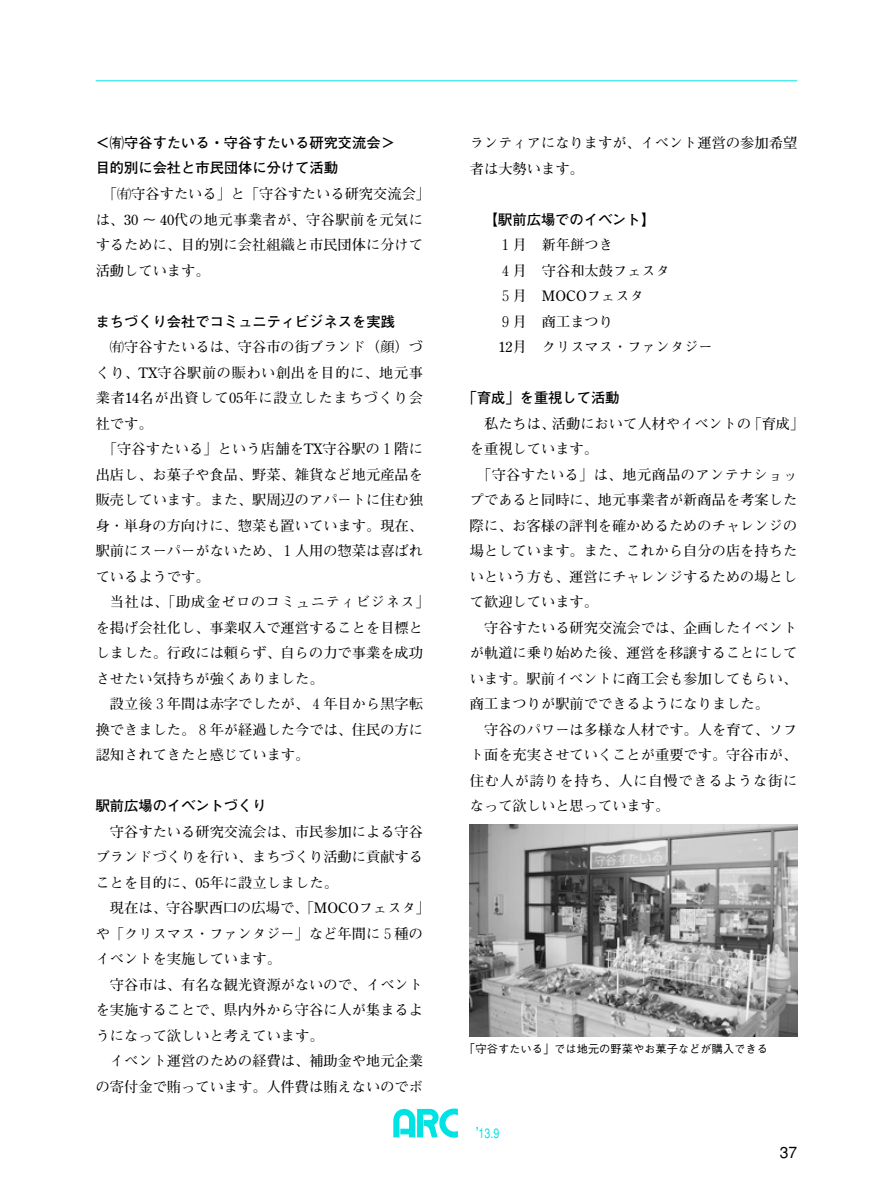
<style>
.page{position:relative;width:893px;height:1191px;background:#fff}
.page>*{position:absolute;margin:0;border:0;box-sizing:border-box;transform-origin:0 0}
.t1{font:15.75px "Gothic BBB Medium 83 pv RKSJ H";color:#000}
.t2{font:14.25px/25.5px "Futo Min A101 Bold 83 pv RKSJ H";color:#000}
.t3{font:14.25px/25.5px "Futo Go B101 Bold 83 pv RKSJ H";color:#000}
.t4{font:14.25px "Futo Min A101 Bold 83 pv RKSJ H";letter-spacing:.05em;color:#000}
.t5{font:14.25px "Futo Min A101 Bold 83 pv RKSJ H";letter-spacing:.055em;color:#000}
.t6{font:14.25px "Futo Min A101 Bold 83 pv RKSJ H";letter-spacing:.04em;color:#000}
.t7{font:14.25px "Futo Min A101 Bold 83 pv RKSJ H";letter-spacing:.025em;color:#000}
.t8{font:13.5px "Gothic BBB Medium 83 pv RKSJ H";color:#00e3e5;scale:.8 1}
.t9{font:11.25px "Gothic BBB Medium 83 pv RKSJ H";color:#000}
</style>
<div class="page">
<svg style="left:393px;top:1108px;width:65px;height:29px"></svg>
<hr style="left:96px;top:80px;width:701px;height:1px;background:#00e3e5">
<img style="left:470px;top:824px;width:327px;height:212px">
<p class="t3" style="left:96px;top:132px;width:301px">＜㈲守谷すたいる・守谷すたいる研究交流会＞目的別に会社と市民団体に分けて活動</p>
<p class="t2" style="left:96px;top:183px;width:336px;text-indent:7px">「㈲守谷すたいる」と「守谷すたいる研究交流会」は、30 ～ 40代の地元事業者が、守谷駅前を元気にするために、目的別に会社組織と市民団体に分けて活動しています。</p>
<p class="t3" style="left:96px;top:310px;width:301px">まちづくり会社でコミュニティビジネスを実践</p>
<p class="t2" style="left:110px;top:336px;width:315px">㈲守谷すたいるは、守谷市の街ブランド（顔）づ</p>
<p class="t6" style="left:96px;top:367px;width:329px">くり、TX守谷駅前の賑わい創出を目的に、地元事</p>
<p class="t5" style="left:96px;top:392px;width:329px">業者14名が出資して05年に設立したまちづくり会</p>
<p class="t2" style="left:96px;top:412px;width:58px">社です。</p>
<p class="t2" style="left:103px;top:438px;width:322px">「守谷すたいる」という店舗をTX守谷駅の１階に</p>
<p class="t2" style="left:96px;top:463px;width:329px">出店し、お菓子や食品、野菜、雑貨など地元産品を</p>
<p class="t2" style="left:96px;top:489px;width:329px">販売しています。また、駅周辺のアパートに住む独</p>
<p class="t2" style="left:96px;top:514px;width:329px">身・単身の方向けに、惣菜も置いています。現在、</p>
<p class="t2" style="left:96px;top:540px;width:329px">駅前にスーパーがないため、１人用の惣菜は喜ばれ</p>
<p class="t2" style="left:96px;top:565px;width:115px">ているようです。</p>
<p class="t4" style="left:110px;top:596px;width:321px">当社は、「助成金ゼロのコミュニティビジネス」</p>
<p class="t2" style="left:96px;top:616px;width:329px">を掲げ会社化し、事業収入で運営することを目標と</p>
<p class="t2" style="left:96px;top:642px;width:329px">しました。行政には頼らず、自らの力で事業を成功</p>
<p class="t2" style="left:96px;top:667px;width:229px">させたい気持ちが強くありました。</p>
<p class="t2" style="left:110px;top:693px;width:315px">設立後３年間は赤字でしたが、４年目から黒字転</p>
<p class="t2" style="left:96px;top:718px;width:329px">換できました。８年が経過した今では、住民の方に</p>
<p class="t2" style="left:96px;top:744px;width:215px">認知されてきたと感じています。</p>
<p class="t3" style="left:96px;top:795px;width:172px">駅前広場のイベントづくり</p>
<p class="t2" style="left:96px;top:820px;width:329px;text-align:justify;text-indent:14px">守谷すたいる研究交流会は、市民参加による守谷ブランドづくりを行い、まちづくり活動に貢献することを目的に、05年に設立しました。</p>
<p class="t2" style="left:96px;top:897px;width:336px;text-indent:14px">現在は、守谷駅西口の広場で、「MOCOフェスタ」や「クリスマス・ファンタジー」など年間に５種のイベントを実施しています。</p>
<p class="t2" style="left:96px;top:973px;width:329px;text-align:justify;text-indent:14px">守谷市は、有名な観光資源がないので、イベントを実施することで、県内外から守谷に人が集まるようになって欲しいと考えています。</p>
<p class="t2" style="left:96px;top:1050px;width:329px;text-align:right">イベント運営のための経費は、補助金や地元企業の寄付金で賄っています。人件費は賄えないのでボ</p>
<p class="t2" style="left:470px;top:132px;width:329px">ランティアになりますが、イベント運営の参加希望者は大勢います。</p>
<p class="t3" style="left:484px;top:208px;width:172px">【駅前広場でのイベント】</p>
<p class="t2" style="left:498px;top:234px;width:216px">１月 新年餅つき<br>４月 守谷和太鼓フェスタ<br>５月 MOCOフェスタ<br>９月 商工まつり<br>12月 クリスマス・ファンタジー</p>
<p class="t3" style="left:463px;top:387px;width:158px">「育成」を重視して活動</p>
<p class="t2" style="left:484px;top:412px;width:322px">私たちは、活動において人材やイベントの「育成」</p>
<p class="t2" style="left:470px;top:438px;width:130px">を重視しています。</p>
<p class="t7" style="left:477px;top:469px;width:322px">「守谷すたいる」は、地元商品のアンテナショッ</p>
<p class="t2" style="left:470px;top:489px;width:329px">プであると同時に、地元事業者が新商品を考案した</p>
<p class="t2" style="left:470px;top:514px;width:329px">際に、お客様の評判を確かめるためのチャレンジの</p>
<p class="t2" style="left:470px;top:540px;width:329px">場としています。また、これから自分の店を持ちた</p>
<p class="t2" style="left:470px;top:565px;width:329px">いという方も、運営にチャレンジするための場とし</p>
<p class="t2" style="left:470px;top:591px;width:130px">て歓迎しています。</p>
<p class="t2" style="left:484px;top:616px;width:315px">守谷すたいる研究交流会では、企画したイベント</p>
<p class="t2" style="left:470px;top:642px;width:329px">が軌道に乗り始めた後、運営を移譲することにして</p>
<p class="t2" style="left:470px;top:667px;width:329px">います。駅前イベントに商工会も参加してもらい、</p>
<p class="t2" style="left:470px;top:693px;width:301px">商工まつりが駅前でできるようになりました。</p>
<p class="t2" style="left:484px;top:718px;width:315px">守谷のパワーは多様な人材です。人を育て、ソフ</p>
<p class="t2" style="left:470px;top:744px;width:329px">ト面を充実させていくことが重要です。守谷市が、</p>
<p class="t4" style="left:470px;top:775px;width:329px">住む人が誇りを持ち、人に自慢できるような街に</p>
<p class="t2" style="left:470px;top:795px;width:201px">なって欲しいと思っています。</p>
<p class="t9" style="left:464px;top:1044px;width:305px">「守谷すたいる」では地元の野菜やお菓子などが購入できる</p>
<p class="t8" style="left:476px;top:1128px;width:31px">’13.9</p>
<p class="t1" style="left:780px;top:1146px;width:19px">37</p>
</div>
